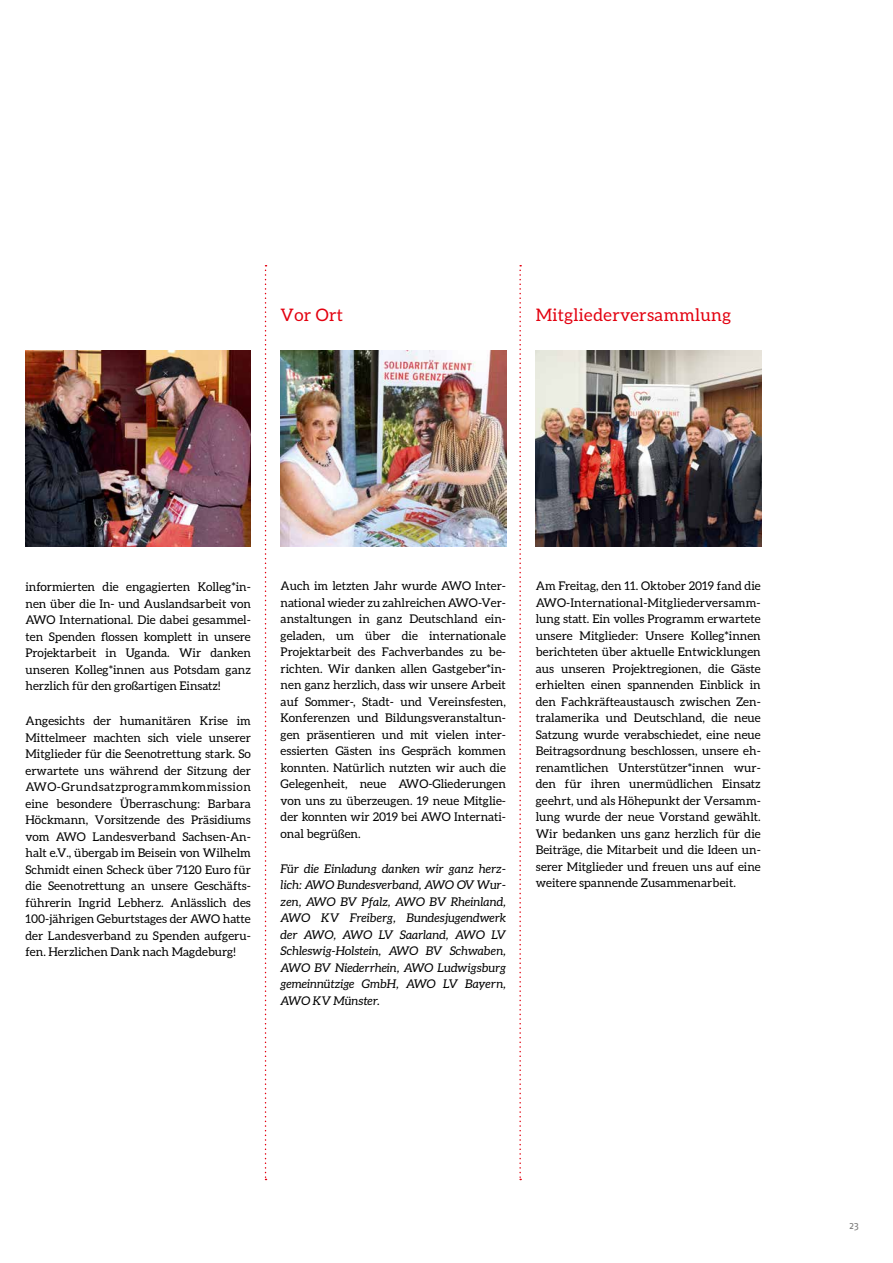
<style>
.page{position:relative;width:893px;height:1263px;background:#fff}
.page>*{position:absolute;margin:0;border:0;box-sizing:border-box;transform-origin:0 0}
.t1{font:17.25px "Aleo";letter-spacing:.02em;color:#e3000f}
.t2{font:12px/16.5px "Aleo";color:#000;text-align:justify}
.t3{font:italic 12px/16.5px "Aleo";color:#000;text-align:justify}
.t4{font:10.5px "Fago OT";color:#7b7b7a}
</style>
<div class="page">
<svg style="left:265px;top:265px;width:2px;height:915px"></svg>
<svg style="left:519px;top:265px;width:2px;height:915px"></svg>
<img style="left:281px;top:351px;width:225px;height:195px">
<img style="left:26px;top:351px;width:225px;height:195px">
<img style="left:536px;top:351px;width:225px;height:195px">
<h1 class="t1" style="left:281px;top:305px;width:64px">Vor Ort</h1>
<h1 class="t1" style="left:536px;top:305px;width:197px">Mitgliederversammlung</h1>
<p class="t2" style="left:26px;top:578px;width:227px">informierten die engagierten Kolleg*in&shy;nen über die In- und Auslandsarbeit von AWO International. Die dabei gesammel&shy;ten Spenden flossen komplett in unsere Projektarbeit in Uganda. Wir danken unseren Kolleg*innen aus Potsdam ganz herzlich für den großartigen Einsatz!</p>
<p class="t2" style="left:26px;top:713px;width:227px">Angesichts der humanitären Krise im Mittelmeer machten sich viele unserer Mitglieder für die Seenotrettung stark. So erwartete uns während der Sitzung der AWO-Grundsatzprogrammkommission eine besondere Überraschung: Barbara Höckmann, Vorsitzende des Präsidiums vom AWO Landesverband Sachsen-An&shy;halt e.V., übergab im Beisein von Wilhelm Schmidt einen Scheck über 7120 Euro für die Seenotrettung an unsere Geschäfts&shy;führerin Ingrid Lebherz. Anlässlich des 100-jährigen Geburtstages der AWO hatte der Landesverband zu Spenden aufgeru&shy;fen. Herzlichen Dank nach Magdeburg!</p>
<p class="t2" style="left:281px;top:577px;width:227px">Auch im letzten Jahr wurde AWO Inter&shy;national wieder zu zahlreichen AWO-Ver&shy;anstaltungen in ganz Deutschland ein&shy;geladen, um über die internationale Projektarbeit des Fachverbandes zu be&shy;richten. Wir danken allen Gastgeber*in&shy;nen ganz herzlich, dass wir unsere Arbeit auf Sommer-, Stadt- und Vereinsfesten, Konferenzen und Bildungsveranstaltun&shy;gen präsentieren und mit vielen inter&shy;essierten Gästen ins Gespräch kommen konnten. Natürlich nutzten wir auch die Gelegenheit, neue AWO-Gliederungen von uns zu überzeugen. 19 neue Mitglie&shy;der konnten wir 2019 bei AWO Internati&shy;onal begrüßen.</p>
<p class="t3" style="left:281px;top:860px;width:227px">Für die Einladung danken wir ganz herz&shy;lich: AWO Bundesverband, AWO OV Wur&shy;zen, AWO BV Pfalz, AWO BV Rheinland, AWO KV Freiberg, Bundesjugendwerk der AWO, AWO LV Saarland, AWO LV Schleswig-Holstein, AWO BV Schwaben, AWO BV Niederrhein, AWO Ludwigsburg gemeinnützige GmbH, AWO LV Bayern, AWO KV Münster.</p>
<p class="t2" style="left:536px;top:577px;width:226px">Am Freitag, den 11. Oktober 2019 fand die AWO-International-Mitgliederversamm&shy;lung statt. Ein volles Programm erwartete unsere Mitglieder: Unsere Kolleg*innen berichteten über aktuelle Entwicklungen aus unseren Projektregionen, die Gäste erhielten einen spannenden Einblick in den Fachkräfteaustausch zwischen Zen&shy;tralamerika und Deutschland, die neue Satzung wurde verabschiedet, eine neue Beitragsordnung beschlossen, unsere eh&shy;renamtlichen Unterstützer*innen wur&shy;den für ihren unermüdlichen Einsatz geehrt, und als Höhepunkt der Versamm&shy;lung wurde der neue Vorstand gewählt.<br>Wir bedanken uns ganz herzlich für die Beiträge, die Mitarbeit und die Ideen un&shy;serer Mitglieder und freuen uns auf eine weitere spannende Zusammenarbeit.</p>
<p class="t4" style="left:849px;top:1219px;width:11px">23</p>
</div>
